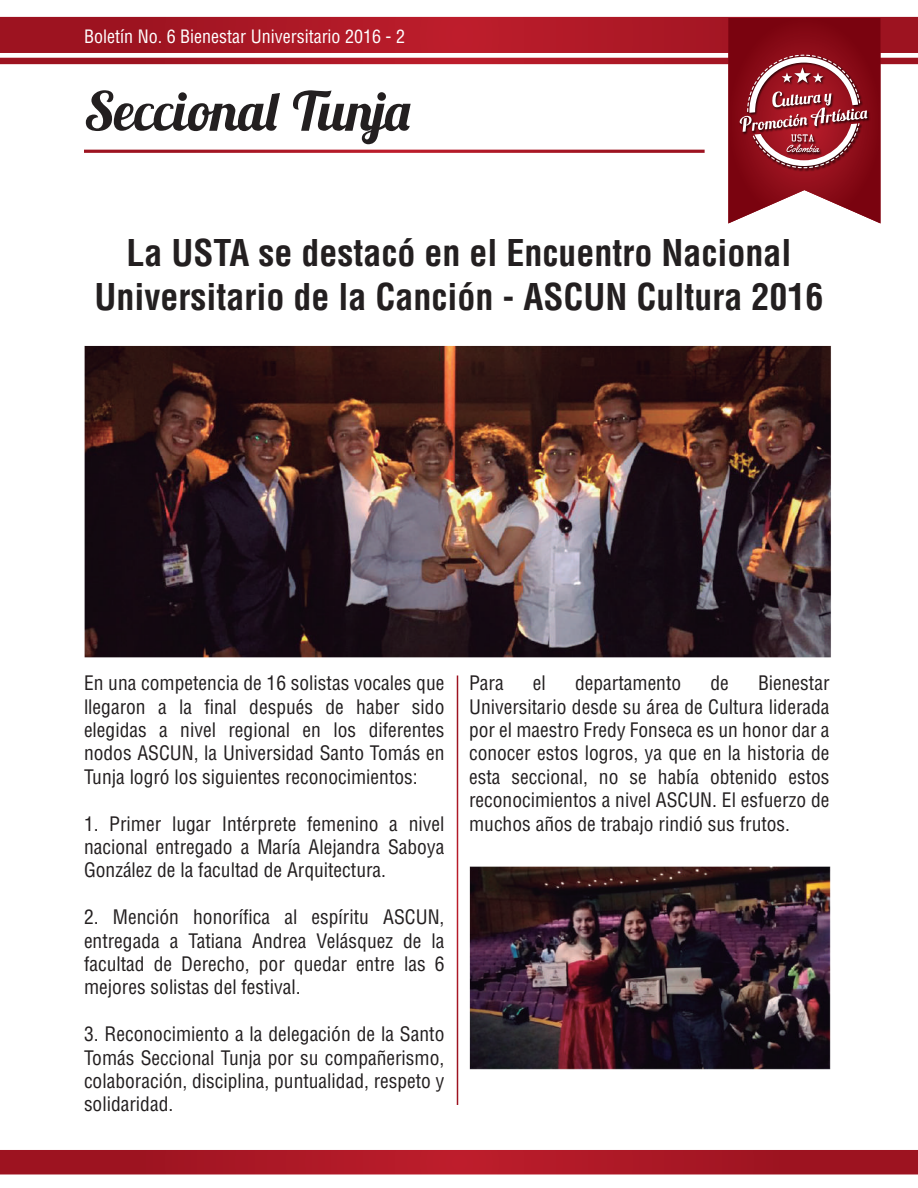
<style>
.page{position:relative;width:918px;height:1188px;background:#fff}
.page>*{position:absolute;margin:0;border:0;box-sizing:border-box;transform-origin:0 0}
.t1{font:54px "Lobster 1.3";color:#231f20}
.t2{font:700 condensed 36px/43.2px "Helvetica";color:#231f20;text-align:center}
.t3{font:condensed 19.5px/23.4px "Helvetica";color:#231f20;text-align:justify}
.t4{font:condensed 18px "Helvetica";color:#fff}
</style>
<div class="page">
<img style="left:0;top:16px;width:918px;height:1159px">
<svg style="left:0;top:1150px;width:918px;height:24px;background:#a81624"></svg>
<svg style="left:0;top:17px;width:918px;height:206px"></svg>
<svg style="left:457px;top:675px;width:1px;height:430px"></svg>
<p class="t4" style="left:84px;top:25px;width:322px">Boletín No. 6 Bienestar Universitario 2016 - 2</p>
<h1 class="t1" style="left:84px;top:77px;width:329px">Seccional Tunja</h1>
<h2 class="t2" style="left:95px;top:232px;width:731px">La USTA se destacó en el Encuentro Nacional<br>Universitario de la Canción - ASCUN Cultura 2016</h2>
<p class="t3" style="left:84px;top:671px;width:362px">En una competencia de 16 solistas vocales que llegaron a la final después de haber sido elegidas a nivel regional en los diferentes nodos ASCUN, la Universidad Santo Tomás en Tunja logró los siguientes reconocimientos:</p>
<p class="t3" style="left:84px;top:812px;width:362px">1. Primer lugar Intérprete femenino a nivel nacional entregado a María Alejandra Saboya González de la facultad de Arquitectura.</p>
<p class="t3" style="left:84px;top:905px;width:362px">2. Mención honorífica al espíritu ASCUN, entregada a Tatiana Andrea Velásquez de la facultad de Derecho, por quedar entre las 6 mejores solistas del festival.</p>
<p class="t3" style="left:84px;top:1022px;width:362px">3. Reconocimiento a la delegación de la Santo Tomás Seccional Tunja por su compañerismo, colaboración, disciplina, puntualidad, respeto y solidaridad.</p>
<p class="t3" style="left:469px;top:671px;width:362px;text-indent:289px">Bienestar Universitario desde su área de Cultura liderada por el maestro Fredy Fonseca es un honor dar a conocer estos logros, ya que en la historia de esta seccional, no se había obtenido estos reconocimientos a nivel ASCUN. El esfuerzo de muchos años de trabajo rindió sus frutos.</p>
<p class="t3" style="left:469px;top:671px;width:36px">Para</p>
<p class="t3" style="left:533px;top:671px;width:14px">el</p>
<p class="t3" style="left:575px;top:671px;width:108px">departamento</p>
<p class="t3" style="left:710px;top:671px;width:20px">de</p>
</div>
